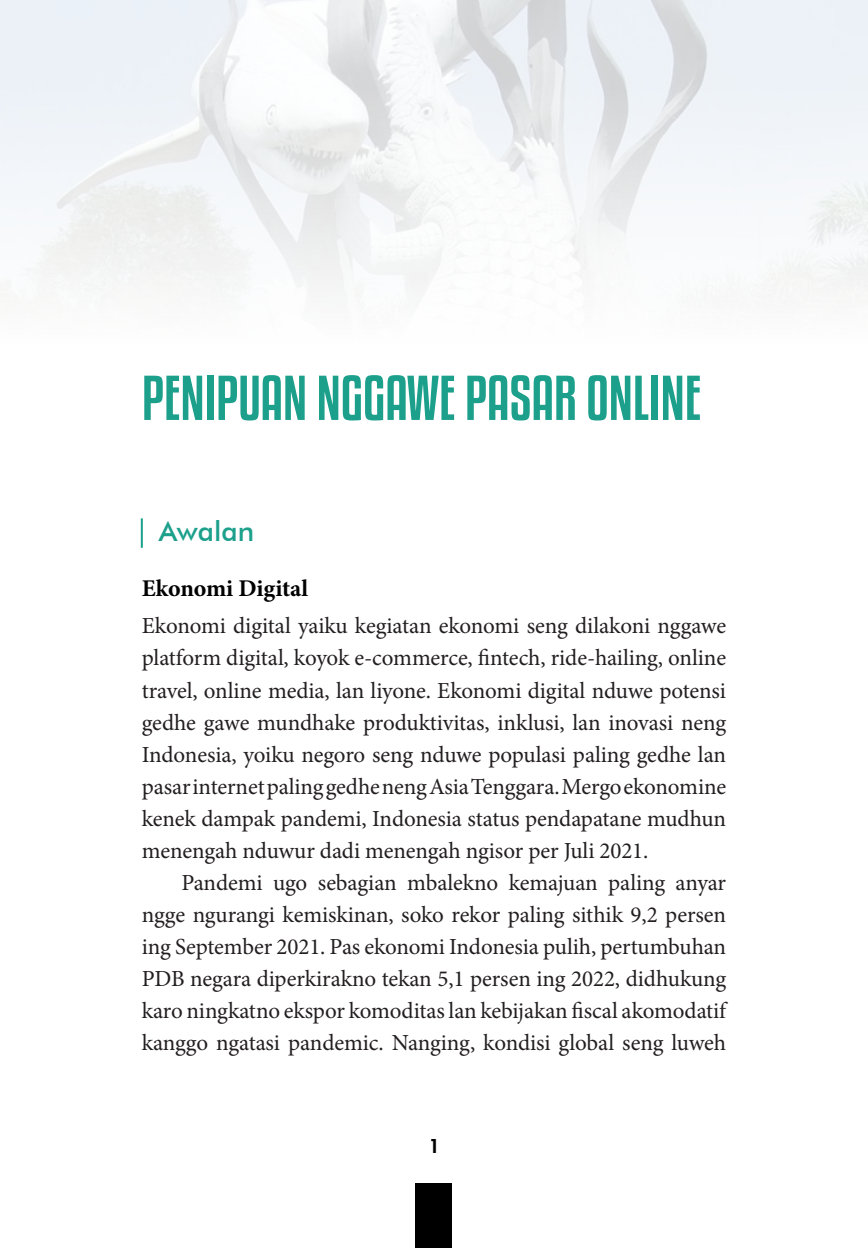
<style>
.page{position:relative;width:868px;height:1248px;background:#fff}
.page>*{position:absolute;margin:0;border:0;box-sizing:border-box;transform-origin:0 0}
.BAGIAN{font:56px "Kenyan Coffee Rg";color:#1ca08c}
.SUB_Bab_besar{font:500 28px "Futura BT";color:#1ca08c}
.SUB_Bab_Bab{font:700 24px "Minion Pro";letter-spacing:-.005em;color:#000}
.isi_0{font:23px/32px "Minion Pro";letter-spacing:-.005em;color:#231f20;text-align:justify}
.isi{font:23px/32px "Minion Pro";letter-spacing:-.01em;color:#231f20;text-align:justify}
.t1{font:700 20px "Antartida";color:#000}
</style>
<div class="page">
<img style="left:0;top:0;width:867px;height:291px">
<hr style="left:141px;top:518px;width:2px;height:29px;background:#1ca08c">
<div style="left:416px;top:1182px;width:36px;height:65px;background:#000"></div>
<p class="BAGIAN" style="left:142px;top:360px;width:560px">PENIPUAN NGGAWE PASAR ONLINE</p>
<p class="SUB_Bab_besar" style="left:159px;top:514px;width:97px">Awalan</p>
<p class="SUB_Bab_Bab" style="left:142px;top:571px;width:168px">Ekonomi Digital</p>
<p class="isi_0" style="left:142px;top:610px;width:585px">Ekonomi digital yaiku kegiatan ekonomi seng dilakoni nggawe platform digital, koyok e-commerce, fintech, ride-hailing, online travel, online media, lan liyone. Ekonomi digital nduwe potensi gedhe gawe mundhake produktivitas, inklusi, lan inovasi neng Indonesia, yoiku negoro seng nduwe populasi paling gedhe lan pasar internet paling gedhe neng Asia Tenggara. Mergo ekonomine kenek dampak pandemi, Indonesia status pendapatane mudhun menengah nduwur dadi menengah ngisor per Juli 2021.</p>
<p class="isi" style="left:142px;top:866px;width:585px;text-indent:40px">Pandemi ugo sebagian mbalekno kemajuan paling anyar ngge ngurangi kemiskinan, soko rekor paling sithik 9,2 persen ing September 2021. Pas ekonomi Indonesia pulih, pertumbuhan PDB negara diperkirakno tekan 5,1 persen ing 2022, didhukung karo ningkatno ekspor komoditas lan kebijakan fiscal akomodatif kanggo ngatasi pandemic. Nanging, kondisi global seng luweh</p>
<p class="t1" style="left:431px;top:1134px;width:7px">1</p>
</div>
